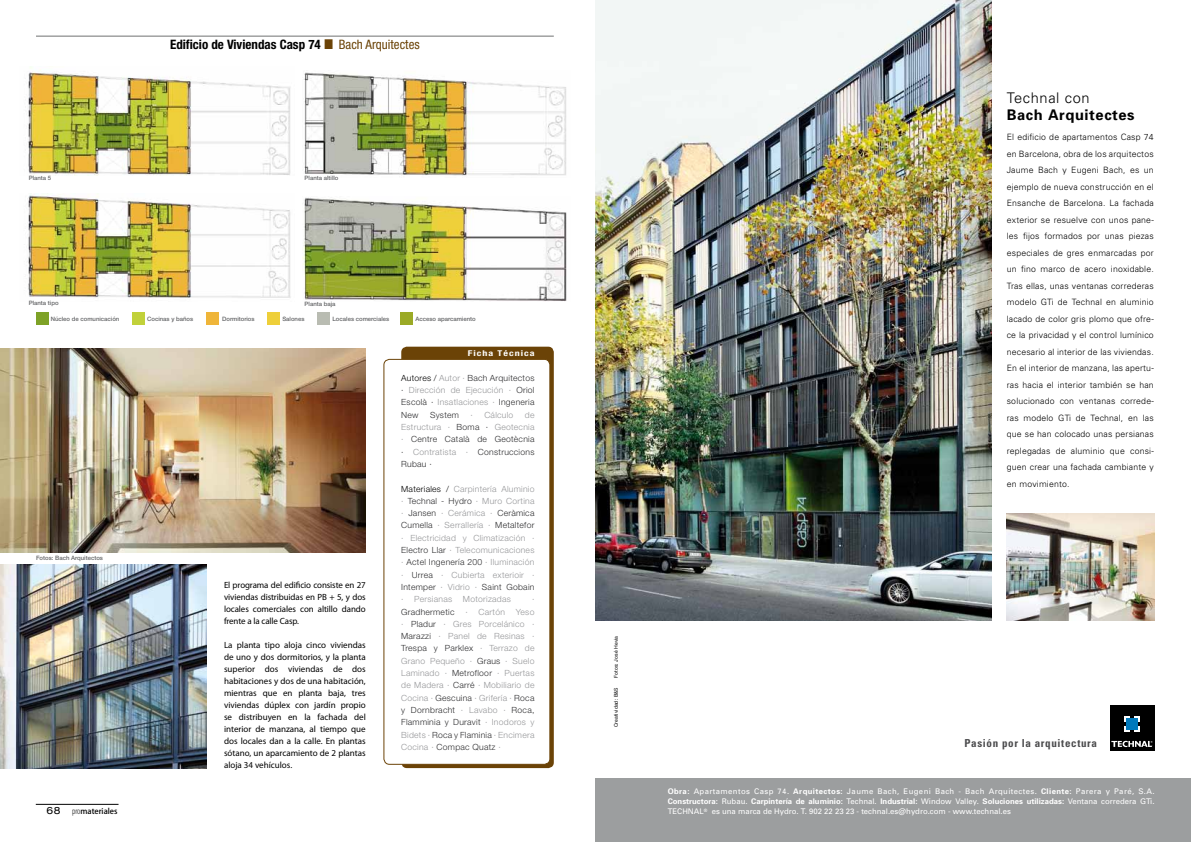
<style>
.page{position:relative;width:1191px;height:842px;background:#fff}
.page>*{position:absolute;margin:0;border:0;box-sizing:border-box;transform-origin:0 0}
.t1{font:700 14.7px "Univers";letter-spacing:.04em;color:#000}
.t2{font:300 14.7px "Univers";letter-spacing:.04em;color:#000}
.t3{font:700 condensed 13px "Helvetica Neue";color:#000}
.t4{font:700 condensed 11px "Univers";letter-spacing:.06em;color:#4b4b4d}
.t5{font:9px/12px "Myriad Pro";letter-spacing:-.01em;color:#000;text-align:justify}
.t6{font:300 8.7px/16.5px "Univers";letter-spacing:.02em;color:#000;text-align:justify}
.t7{font:300 8.5px/12.3px "Helvetica Neue";letter-spacing:.03em;color:#969799;text-align:justify}
.t8{font:300 8.5px/12.3px "Helvetica Neue";letter-spacing:.03em;color:#2d2d2f;text-align:justify}
.t9{font:700 condensed 8px "Helvetica Neue";letter-spacing:.1em;color:#fff;scale:1.25 1}
.t10{font:500 7.8px "Koz Go Std";color:#000}
.t11{font:7.7px/10.3px "Univers";color:#fff;text-align:justify}
.t12{font:500 6px "Helvetica Neue";color:#646567}
.t13{font:5.1px "Helvetica Neue";letter-spacing:.02em;color:#000}
.s1{font-family:"Arial Narrow";font-weight:400;font-stretch:normal;font-size:21px;color:#6b4307}
.s2{font-weight:400;color:#6b4307}
.s3{font-family:"Helvetica Neue";font-weight:400;font-stretch:expanded;font-size:10px}
.s4{font-family:"Myriad Pro";font-weight:300;font-stretch:condensed;font-size:9.1px}
.s5{color:#000}
.s6{color:#2d2d2f}
.s7{color:#969799}
.s8{font-weight:700}
</style>
<div class="page">
<hr style="left:36px;top:804px;width:82px;height:1px;background:#000">
<div style="left:401px;top:347px;width:153px;height:421px;background:#6b4307;border-radius:6px"></div>
<div style="left:384px;top:359px;width:166px;height:405px;background:#fff;border-radius:6px"></div>
<div style="left:384px;top:359px;width:166px;height:405px;border:1px solid #6b4307;border-radius:6px"></div>
<img style="left:28px;top:67px;width:263px;height:109px">
<img style="left:28px;top:194px;width:263px;height:104px">
<img style="left:304px;top:72px;width:262px;height:104px">
<img style="left:302px;top:197px;width:265px;height:104px">
<hr style="left:36px;top:36px;width:518px;height:1px;background:#707172">
<img style="left:0;top:348px;width:366px;height:204px">
<div style="left:36px;top:313px;width:12px;height:12px;background:#7ea227"></div>
<div style="left:207px;top:313px;width:12px;height:12px;background:#efb539"></div>
<div style="left:317px;top:313px;width:12px;height:12px;background:#b9bcb2"></div>
<div style="left:132px;top:313px;width:12px;height:12px;background:#c1d13a"></div>
<div style="left:267px;top:313px;width:12px;height:12px;background:#eecf3a"></div>
<div style="left:401px;top:313px;width:12px;height:12px;background:#9baa26"></div>
<img style="left:0;top:564px;width:206px;height:204px">
<img style="left:1006px;top:513px;width:148px;height:108px">
<img style="left:595px;top:0;width:397px;height:621px">
<div style="left:595px;top:779px;width:596px;height:63px;background:#9c9e9f"></div>
<div style="left:1110px;top:705px;width:44px;height:45px;background:#000"></div>
<svg style="left:1124px;top:717px;width:15px;height:15px"></svg>
<div style="left:1126px;top:718px;width:11px;height:12px;background:#0079bc"></div>
<svg style="left:1111px;top:741px;width:41px;height:6px"></svg>
<h2 class="t3" style="left:170px;top:37px;width:251px">Edificio de Viviendas Casp 74 <span class="s1">■</span> <span class="s2">Bach Arquitectes</span></h2>
<p class="t12" style="left:29px;top:174px;width:24px">Planta 5</p>
<p class="t12" style="left:305px;top:174px;width:35px">Planta altillo</p>
<p class="t12" style="left:29px;top:299px;width:31px">Planta tipo</p>
<p class="t12" style="left:305px;top:300px;width:33px">Planta baja</p>
<p class="t12" style="left:51px;top:315px;width:70px">Núcleo de comunicación</p>
<p class="t12" style="left:147px;top:315px;width:48px">Cocinas y baños</p>
<p class="t12" style="left:222px;top:315px;width:34px">Dormitorios</p>
<p class="t12" style="left:282px;top:315px;width:24px">Salones</p>
<p class="t12" style="left:332px;top:315px;width:58px">Locales comerciales</p>
<p class="t12" style="left:415px;top:315px;width:62px">Acceso aparcamiento</p>
<p class="t12" style="left:36px;top:555px;width:69px">Fotos: Bach Arquitectos</p>
<p class="t10" style="left:47px;top:806px;width:72px"><span class="s3">68</span> <span class="s4">pro</span>materiales</p>
<p class="t5" style="left:224px;top:579px;width:143px">El programa del edificio consiste en 27 viviendas distribuidas en PB + 5, y dos locales comerciales con altillo dando frente a la calle Casp.</p>
<p class="t5" style="left:224px;top:639px;width:143px">La planta tipo aloja cinco viviendas de uno y dos dormitorios, y la planta superior dos viviendas de dos habitaciones y dos de una habitación, mientras que en planta baja, tres viviendas dúplex con jardín propio se distribuyen en la fachada del interior de manzana, al tiempo que dos locales dan a la calle. En plantas sótano, un aparcamiento de 2 plantas aloja 34 vehículos.</p>
<p class="t9" style="left:468px;top:348px;width:55px">Ficha Técnica</p>
<p class="t7" style="left:401px;top:371px;width:135px"><span class="s5">Autores /</span> Autor · <span class="s6">Bach Arquitectos ·</span> Dirección de Ejecución · <span class="s6">Oriol Escolà ·</span> Insatlaciones · <span class="s6">Ingeneria New</span></p>
<p class="t8" style="left:430px;top:408px;width:30px">System</p>
<p class="t7" style="left:470px;top:408px;width:44px">· Cálculo</p>
<p class="t8" style="left:401px;top:408px;width:135px;text-indent:124px"><span class="s7">de Estructura ·</span> Boma · <span class="s7">Geotecnia ·</span> Centre Català de Geotècnia · <span class="s7">Contratista ·</span> Construccions Rubau ·</p>
<p class="t7" style="left:401px;top:482px;width:135px"><span class="s5">Materiales /</span> Carpintería Aluminio · <span class="s6">Technal - Hydro</span> · Muro Cortina · <span class="s6">Jansen</span> · Cerámica · <span class="s6">Ceràmica Cumella</span> · Serrallería · <span class="s6">Metaltefor </span>· Electricidad y Climatización · <span class="s6">Electro Llar</span> · Telecomunicaciones · <span class="s6">Actel Ingenería 200</span> · Iluminación · <span class="s6">Urrea</span> · Cubierta exterioir · <span class="s6">Intemper</span> · Vidrio · <span class="s6">Saint Gobain </span>· Persianas</p>
<p class="t7" style="left:463px;top:593px;width:50px">Motorizadas</p>
<p class="t7" style="left:532px;top:593px;width:4px">·</p>
<p class="t8" style="left:401px;top:605px;width:55px">Gradhermetic</p>
<p class="t7" style="left:465px;top:605px;width:41px">· Cartón</p>
<p class="t7" style="left:401px;top:605px;width:135px;text-indent:115px">Yeso · <span class="s6">Pladur</span> · Gres Porcelánico · <span class="s6">Marazzi</span> · Panel de Resinas · <span class="s6">Trespa y Parklex</span> · Terrazo de Grano Pequeño · <span class="s6">Graus</span> · Suelo Laminado · <span class="s6">Metrofloor</span> · Puertas de Madera · <span class="s6">Carré</span> · Mobiliario de Cocina · <span class="s6">Gescuina</span> · Grifería · <span class="s6">Roca y Dornbracht</span> · Lavabo · <span class="s6">Roca, Flamminia y Duravit</span> · Inodoros y Bidets · <span class="s6">Roca y Flaminia</span> · Encimera Cocina · <span class="s6">Compac Quatz</span> ·</p>
<h1 class="t2" style="left:1006px;top:88px;width:84px">Technal con</h1>
<h1 class="t1" style="left:1006px;top:105px;width:129px">Bach Arquitectes</h1>
<p class="t6" style="left:1006px;top:128px;width:148px">El edificio de apartamentos Casp 74 en Barcelona, obra de los arquitectos Jaume Bach y Eugeni Bach, es un ejemplo de nueva construcción en el Ensanche de Barcelona. La fachada exterior se resuelve con unos pane&shy;les fijos formados por unas piezas especiales de gres enmarcadas por un fino marco de acero inoxidable.<br>Tras ellas, unas ventanas correderas modelo GTi de Technal en aluminio lacado de color gris plomo que ofre&shy;ce la privacidad y el control lumínico necesario al interior de las viviendas.<br>En el interior de manzana, las apertu&shy;ras hacia el interior también se han solucionado con ventanas correde&shy;ras modelo GTi de Technal, en las que se han colocado unas persianas replegadas de aluminio que consi&shy;guen crear una fachada cambiante y en movimiento.</p>
<p class="t13" style="left:613px;top:678px;width:44px;rotate:-90deg">Fotos: José Hevia</p>
<p class="t13" style="left:613px;top:727px;width:42px;rotate:-90deg">Creatividad: B&amp;S</p>
<p class="t4" style="left:964px;top:736px;width:134px">Pasión por la arquitectura</p>
<p class="t11" style="left:667px;top:785px;width:488px"><span class="s8">Obra:</span> Apartamentos Casp 74. <span class="s8">Arquitectos:</span> Jaume Bach, Eugeni Bach - Bach Arquitectes. <span class="s8">Cliente:</span> Parera y Paré, S.A.<br><span class="s8">Constructora:</span> Rubau. <span class="s8">Carpintería de aluminio:</span> Technal. <span class="s8">Industrial:</span> Window Valley. <span class="s8">Soluciones utilizadas:</span> Ventana corredera GTi.<br>TECHNAL<sup>®</sup> es una marca de Hydro. T. 902 22 23 23 - technal.es@hydro.com - www.technal.es</p>
</div>
